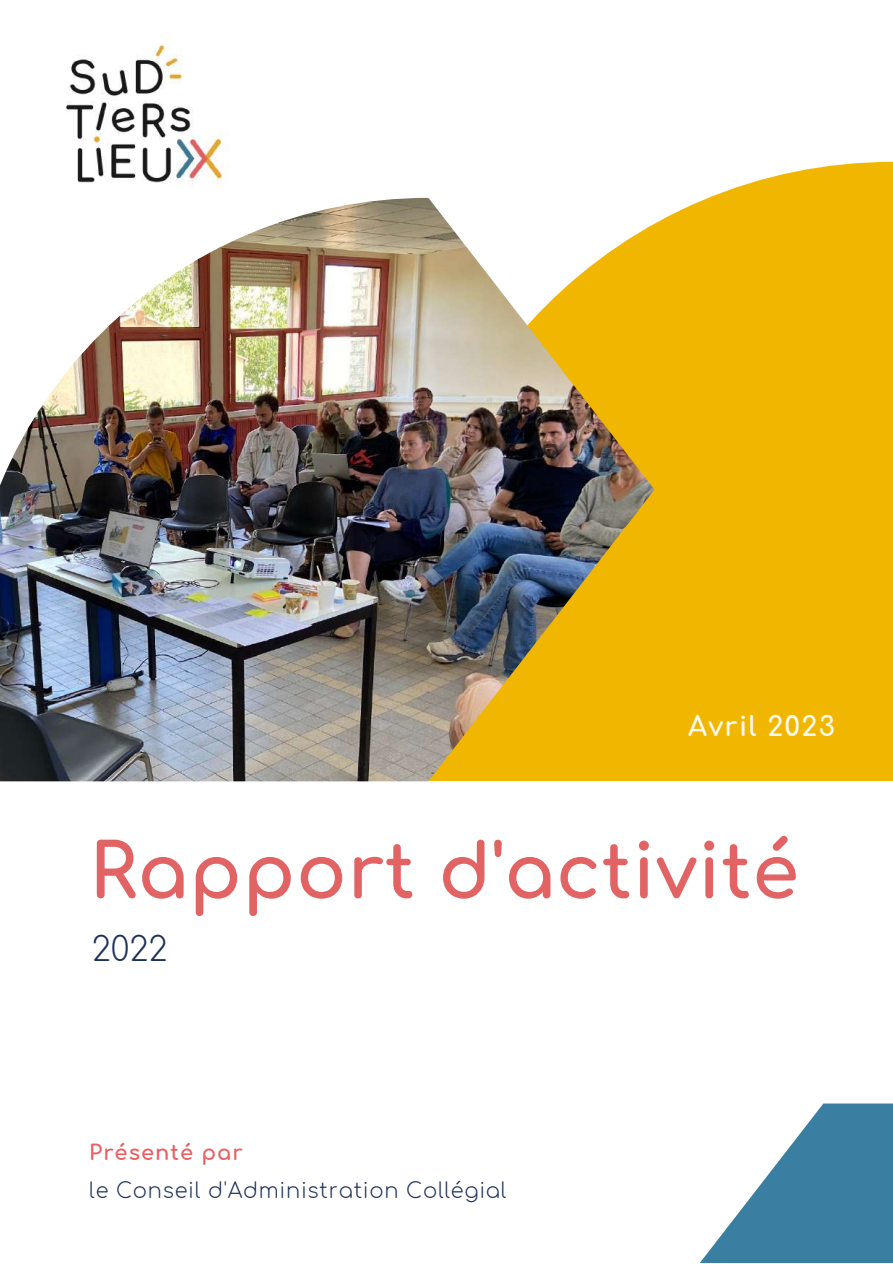
<style>
.page{position:relative;width:893px;height:1264px;background:#fff}
.page>*{position:absolute;margin:0;border:0;box-sizing:border-box;transform-origin:0 0}
.t1{font:700 75.15px "Comfortaa";letter-spacing:.01em;color:#e26364}
.t2{font:300 33px "Comfortaa";color:#1e3256}
.t3{font:700 27px "Comfortaa";letter-spacing:.05em;color:#fff9f3}
.t4{font:300 21px "Comfortaa";letter-spacing:.035em;color:#1e3256}
.t5{font:700 21px "Comfortaa";letter-spacing:.05em;color:#e95f63}
</style>
<div class="page">
<svg style="left:420px;top:162px;width:472px;height:619px;background:#f2bd15"></svg>
<img style="left:0;top:198px;width:654px;height:583px">
<svg style="left:700px;top:1103px;width:192px;height:159px;fill:#3a7fa2"></svg>
<img style="left:66px;top:40px;width:162px;height:146px">
<p class="t3" style="left:688px;top:712px;width:148px">Avril 2023</p>
<h1 class="t1" style="left:89px;top:832px;width:711px">Rapport d'activité</h1>
<h2 class="t2" style="left:92px;top:932px;width:77px">2022</h2>
<p class="t5" style="left:89px;top:1141px;width:155px">Présenté par</p>
<p class="t4" style="left:89px;top:1178px;width:419px">le Conseil d'Administration Collégial</p>
</div>
